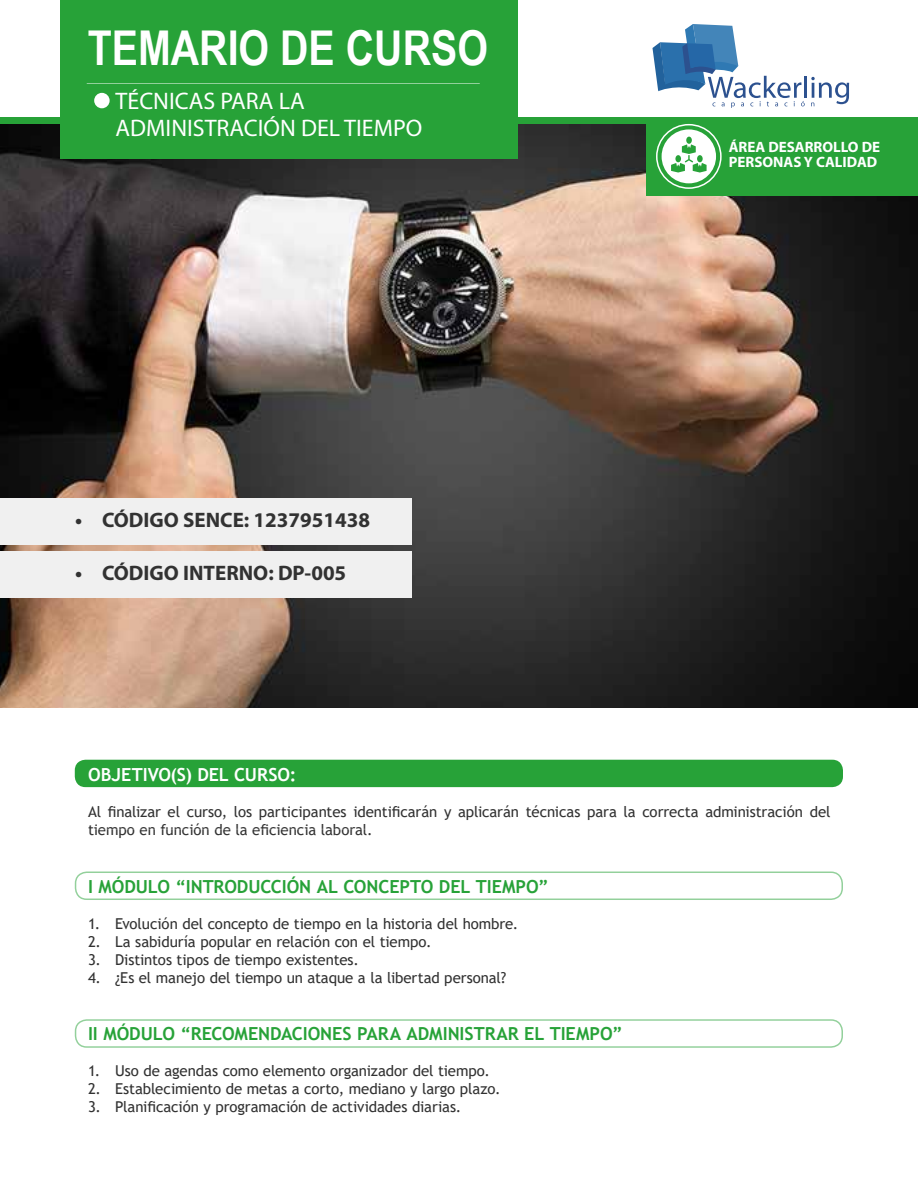
<style>
.page{position:relative;width:918px;height:1188px;background:#fff}
.page>*{position:absolute;margin:0;border:0;box-sizing:border-box;transform-origin:0 0}
.t1{font:700 48px "Arial Narrow";color:#fff}
.t2{font:24px/27px "Myriad Pro";color:#fff}
.t3{font:700 21px "Myriad Pro";color:#323232}
.t4{font:700 18px "Trebuchet MS";letter-spacing:-.005em;color:#27a238}
.t5{font:700 18px "Trebuchet MS";letter-spacing:-.005em;color:#fff}
.t6{font:15px/18px "Trebuchet MS";letter-spacing:-.005em;color:#323232}
.t7{font:700 15px/15px "Myriad Pro";color:#fff}
</style>
<div class="page">
<img style="left:0;top:124px;width:918px;height:584px">
<div style="left:75px;top:760px;width:768px;height:27px;background:#27a238;border-radius:11px"></div>
<div style="left:60px;top:0;width:457px;height:159px;background:#27a238"></div>
<hr style="left:804px;top:76px;width:3px;height:22px;background:#2c518f">
<svg style="left:652px;top:24px;width:153px;height:84px"></svg>
<svg style="left:811px;top:77px;width:38px;height:29px"></svg>
<div style="left:94px;top:93px;width:16px;height:15px;background:#fff;border-radius:50%"></div>
<hr style="left:87px;top:83px;width:393px;height:1px;background:#fff">
<div style="left:646px;top:117px;width:272px;height:79px;background:#27a238"></div>
<div style="left:75px;top:872px;width:768px;height:28px;border:2px solid #27a238;border-radius:11px"></div>
<div style="left:0;top:498px;width:411px;height:47px;background:#f0f0f0"></div>
<div style="left:656px;top:124px;width:66px;height:65px;border:2px solid #fff;border-radius:50%"></div>
<svg style="left:662px;top:129px;width:54px;height:54px"></svg>
<div style="left:75px;top:1019px;width:768px;height:29px;border:2px solid #27a238;border-radius:11px"></div>
<div style="left:0;top:551px;width:411px;height:47px;background:#f0f0f0"></div>
<h1 class="t1" style="left:88px;top:12px;width:402px">TEMARIO DE CURSO</h1>
<h2 class="t2" style="left:116px;top:87px;width:308px">TÉCNICAS PARA LA<br>ADMINISTRACIÓN DEL TIEMPO</h2>
<h3 class="t3" style="left:75px;top:507px;width:297px">• CÓDIGO SENCE: 1237951438</h3>
<h3 class="t3" style="left:75px;top:560px;width:273px">• CÓDIGO INTERNO: DP-005</h3>
<p class="t7" style="left:729px;top:139px;width:153px">ÁREA DESARROLLO DE<br>PERSONAS Y CALIDAD</p>
<p class="t5" style="left:88px;top:764px;width:210px">OBJETIVO(S) DEL CURSO:</p>
<p class="t6" style="left:88px;top:803px;width:744px">Al finalizar el curso, los participantes identificarán y aplicarán técnicas para la correcta administración del tiempo en función de la eficiencia laboral.</p>
<p class="t4" style="left:88px;top:875px;width:462px">I MÓDULO “INTRODUCCIÓN AL CONCEPTO DEL TIEMPO”</p>
<p class="t6" style="left:88px;top:914px;width:432px">1. Evolución del concepto de tiempo en la historia del hombre.</p>
<p class="t6" style="left:88px;top:932px;width:345px">2. La sabiduría popular en relación con el tiempo.</p>
<p class="t6" style="left:88px;top:950px;width:272px">3. Distintos tipos de tiempo existentes.</p>
<p class="t6" style="left:88px;top:968px;width:420px">4. ¿Es el manejo del tiempo un ataque a la libertad personal?</p>
<p class="t4" style="left:88px;top:1023px;width:536px">II MÓDULO “RECOMENDACIONES PARA ADMINISTRAR EL TIEMPO”</p>
<p class="t6" style="left:88px;top:1062px;width:403px">1. Uso de agendas como elemento organizador del tiempo.</p>
<p class="t6" style="left:88px;top:1080px;width:414px">2. Establecimiento de metas a corto, mediano y largo plazo.</p>
<p class="t6" style="left:88px;top:1098px;width:375px">3. Planificación y programación de actividades diarias.</p>
</div>
